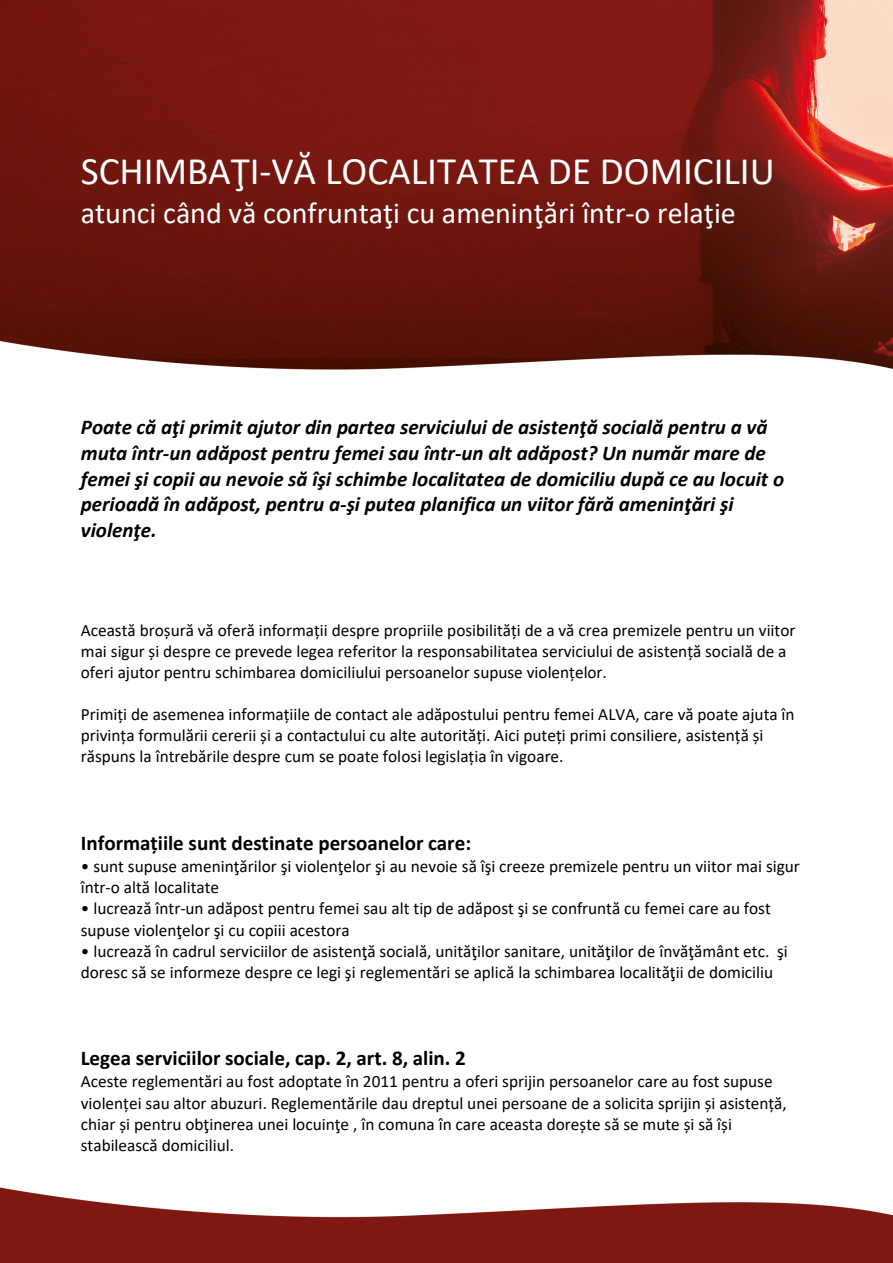
<style>
.page{position:relative;width:893px;height:1263px;background:#fff}
.page>*{position:absolute;margin:0;border:0;box-sizing:border-box;transform-origin:0 0}
.t1{font:39px "Calibri";color:#fff}
.t2{font:30px "Calibri";color:#fff}
.t3{font:italic 700 21px/25.7px "Calibri";color:#000}
.t4{font:700 21px "Calibri";color:#000}
.t5{font:17.25px/21px "Calibri";color:#000}
</style>
<div class="page">
<img style="left:0;top:1187px;width:893px;height:76px">
<img style="left:0;top:0;width:893px;height:370px">
<p class="t1" style="left:81px;top:144px;width:695px">SCHIMBAŢI-VĂ LOCALITATEA DE DOMICILIU</p>
<p class="t2" style="left:81px;top:192px;width:657px">atunci când vă confruntaţi cu ameninţări într-o relaţie</p>
<p class="t3" style="left:81px;top:414px;width:705px">Poate că aţi primit ajutor din partea serviciului de asistenţă socială pentru a vă muta într-un adăpost pentru femei sau într-un alt adăpost? Un număr mare de femei şi copii au nevoie să îşi schimbe localitatea de domiciliu după ce au locuit o perioadă în adăpost, pentru a-şi putea planifica un viitor fără ameninţări şi violenţe.</p>
<p class="t5" style="left:81px;top:619px;width:716px">Această broșură vă oferă informații despre propriile posibilități de a vă crea premizele pentru un viitor mai sigur și despre ce prevede legea referitor la responsabilitatea serviciului de asistență socială de a oferi ajutor pentru schimbarea domiciliului persoanelor supuse violențelor.</p>
<p class="t5" style="left:81px;top:703px;width:715px">Primiți de asemenea informațiile de contact ale adăpostului pentru femei ALVA, care vă poate ajuta în privința formulării cererii și a contactului cu alte autorități. Aici puteți primi consiliere, asistență și răspuns la întrebările despre cum se poate folosi legislația în vigoare.</p>
<p class="t4" style="left:81px;top:828px;width:392px">Informațiile sunt destinate persoanelor care:</p>
<p class="t5" style="left:81px;top:855px;width:721px">• sunt supuse ameninţărilor şi violenţelor şi au nevoie să îşi creeze premizele pentru un viitor mai sigur într-o altă localitate</p>
<p class="t5" style="left:81px;top:898px;width:691px">• lucrează într-un adăpost pentru femei sau alt tip de adăpost şi se confruntă cu femei care au fost supuse violenţelor şi cu copiii acestora</p>
<p class="t5" style="left:81px;top:940px;width:709px">• lucrează în cadrul serviciilor de asistenţă socială, unităţilor sanitare, unităţilor de învăţământ etc. şi doresc să se informeze despre ce legi şi reglementări se aplică la schimbarea localităţii de domiciliu</p>
<p class="t4" style="left:81px;top:1043px;width:386px">Legea serviciilor sociale, cap. 2, art. 8, alin. 2</p>
<p class="t5" style="left:81px;top:1071px;width:708px">Aceste reglementări au fost adoptate în 2011 pentru a oferi sprijin persoanelor care au fost supuse violenței sau altor abuzuri. Reglementările dau dreptul unei persoane de a solicita sprijin și asistență, chiar și pentru obţinerea unei locuinţe , în comuna în care aceasta dorește să se mute și să își stabilească domiciliul.</p>
</div>
